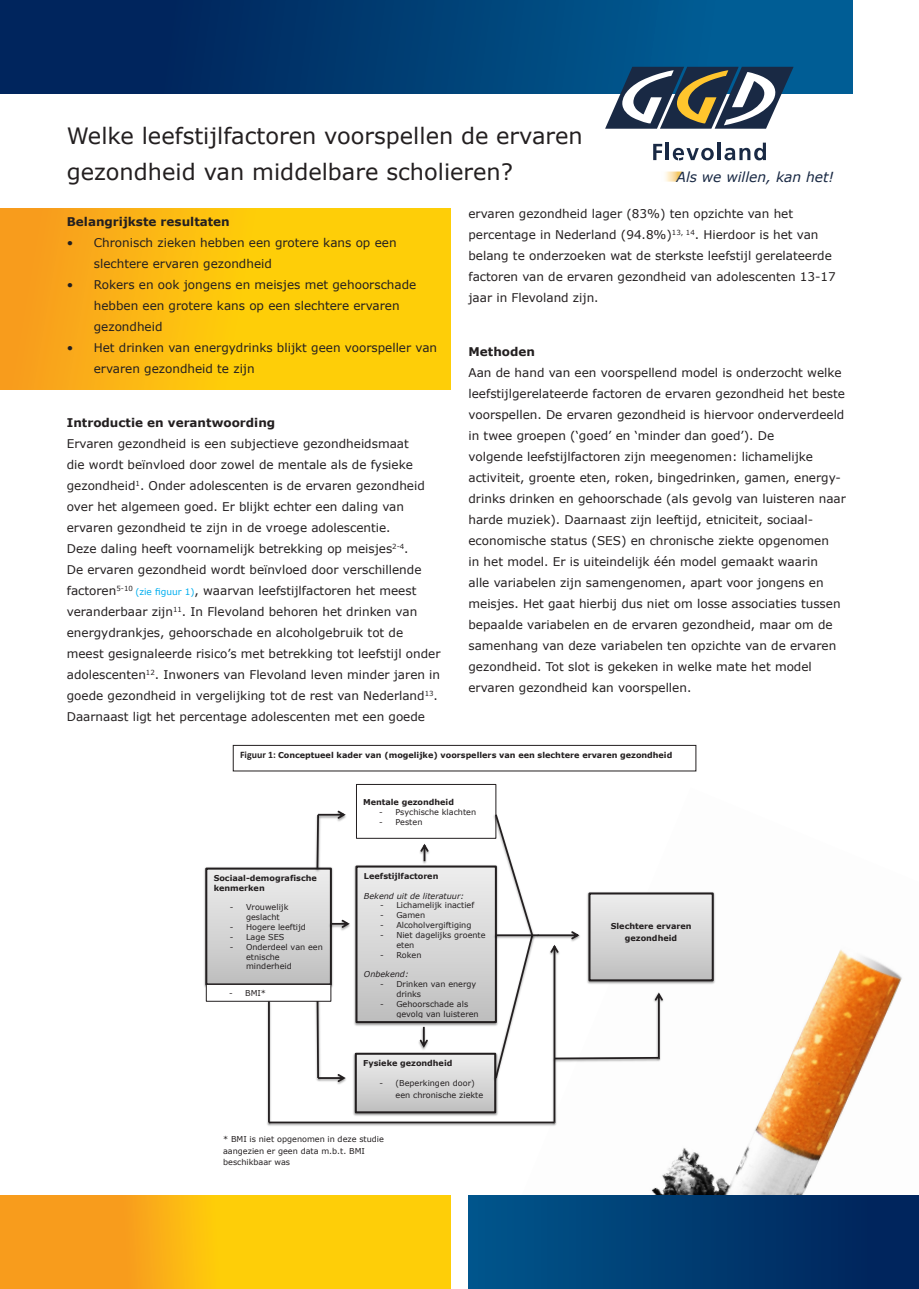
<style>
.page{position:relative;width:919px;height:1289px;background:#fff}
.page>*{position:absolute;margin:0;border:0;box-sizing:border-box;transform-origin:0 0}
.t1{font:22.5px/36px "Verdana";color:#231f20}
.t2{font:italic 13.8px "Verdana";color:#192944}
.t3{font:12px/21px "Verdana";color:#231f20}
.t4{font:700 12px "Verdana";color:#231f20}
.t5{font:8.1px/9.8px "Verdana";color:#231f20}
.t6{font:700 8.1px/9.8px "Verdana";color:#231f20}
.t7{font:italic 8.1px "Verdana";color:#231f20}
.s1{font-size:9px;color:#00aeef}
.s2{font-family:"Calibri";font-size:9.9px}
</style>
<div class="page">
<img style="left:651px;top:950px;width:251px;height:245px">
<div style="left:0;top:208px;width:450px;height:181px;background:linear-gradient(to right,#f9a31c,#ffdb02)"></div>
<div style="left:0;top:0;width:852px;height:94px;background:linear-gradient(to right,#001c53,#00649b)"></div>
<svg style="left:665px;top:171px;width:17px;height:11px"></svg>
<svg style="left:653px;top:144px;width:9px;height:16px"></svg>
<hr style="left:665px;top:143px;width:4px;height:17px;background:#192944">
<svg style="left:672px;top:148px;width:41px;height:12px"></svg>
<hr style="left:717px;top:143px;width:3px;height:17px;background:#192944">
<svg style="left:724px;top:143px;width:41px;height:17px"></svg>
<svg style="left:605px;top:67px;width:188px;height:62px"></svg>
<svg style="left:0;top:1195px;width:450px;height:93px;background:#fbba10"></svg>
<div style="left:468px;top:1195px;width:450px;height:93px;background:linear-gradient(to right,#00568b,#002158)"></div>
<div style="left:206px;top:868px;width:125px;height:116px;background:linear-gradient(to bottom,#eee,#c0c0c0)"></div>
<div style="left:205px;top:867px;width:127px;height:118px;border:2px solid #231f20"></div>
<div style="left:356px;top:784px;width:140px;height:54px;border:1px solid #231f20"></div>
<img style="left:354px;top:866px;width:138px;height:160px">
<div style="left:356px;top:866px;width:140px;height:156px;background:linear-gradient(to bottom,#eee,#bfbfbf)"></div>
<div style="left:355px;top:865px;width:142px;height:158px;border:2px solid #231f20"></div>
<img style="left:353px;top:1053px;width:140px;height:63px">
<div style="left:356px;top:1053px;width:139px;height:59px;background:linear-gradient(to bottom,#efefef,#c0c0c0)"></div>
<div style="left:355px;top:1052px;width:141px;height:61px;border:2px solid #231f20"></div>
<img style="left:663px;top:892px;width:53px;height:93px">
<div style="left:589px;top:893px;width:123px;height:87px;background:linear-gradient(to bottom,#eee,#bfbfbf)"></div>
<div style="left:588px;top:892px;width:125px;height:89px;border:2px solid #231f20"></div>
<img style="left:492px;top:940px;width:1px;height:142px">
<img style="left:492px;top:836px;width:1px;height:104px">
<hr style="left:269px;top:1121px;width:285px;height:2px;background:#231f20">
<img style="left:663px;top:982px;width:6px;height:80px">
<img style="left:313px;top:867px;width:9px;height:6px">
<img style="left:345px;top:805px;width:12px;height:22px">
<svg style="left:315px;top:810px;width:30px;height:60px"></svg>
<img style="left:328px;top:914px;width:33px;height:22px">
<svg style="left:331px;top:919px;width:19px;height:9px"></svg>
<img style="left:337px;top:1068px;width:20px;height:22px">
<svg style="left:315px;top:982px;width:30px;height:100px"></svg>
<img style="left:543px;top:1123px;width:14px;height:4px">
<svg style="left:493px;top:812px;width:170px;height:311px"></svg>
<div style="left:233px;top:745px;width:463px;height:26px;border:1px solid #231f20"></div>
<img style="left:413px;top:836px;width:22px;height:28px">
<svg style="left:420px;top:843px;width:8px;height:18px"></svg>
<img style="left:413px;top:1025px;width:22px;height:35px">
<svg style="left:419px;top:1026px;width:9px;height:21px"></svg>
<div style="left:206px;top:984px;width:125px;height:17px;background:#fff"></div>
<div style="left:206px;top:984px;width:125px;height:17px;border:1px solid #231f20"></div>
<img style="left:265px;top:999px;width:8px;height:127px">
<hr style="left:268px;top:1001px;width:2px;height:121px;background:#231f20">
<p class="t1" style="left:67px;top:118px;width:517px">Welke leefstijlfactoren voorspellen de ervaren gezondheid van middelbare scholieren?</p>
<p class="t2" style="left:676px;top:168px;width:159px">Als we willen, kan het!</p>
<p class="t4" style="left:67px;top:213px;width:164px">Belangrijkste resultaten</p>
<p class="t3" style="left:94px;top:232px;width:304px;text-indent:-27px">• Chronisch zieken hebben een grotere kans op een slechtere ervaren gezondheid</p>
<p class="t3" style="left:94px;top:274px;width:324px;text-indent:-27px">• Rokers en ook jongens en meisjes met gehoorschade hebben een grotere kans op een slechtere ervaren gezondheid</p>
<p class="t3" style="left:94px;top:337px;width:345px;text-indent:-27px">• Het drinken van energydrinks blijkt geen voorspeller van ervaren gezondheid te zijn</p>
<p class="t4" style="left:67px;top:414px;width:210px">Introductie en verantwoording</p>
<p class="t3" style="left:67px;top:433px;width:343px">Ervaren gezondheid is een subjectieve gezondheidsmaat</p>
<p class="t3" style="left:67px;top:454px;width:347px">die wordt beïnvloed door zowel de mentale als de fysieke</p>
<p class="t3" style="left:67px;top:475px;width:359px">gezondheid<sup>1</sup>. Onder adolescenten is de ervaren gezondheid over het algemeen goed. Er blijkt echter een daling van ervaren gezondheid te zijn in de vroege adolescentie.</p>
<p class="t3" style="left:67px;top:538px;width:343px">Deze daling heeft voornamelijk betrekking op meisjes<sup>2-4</sup>.</p>
<p class="t3" style="left:67px;top:559px;width:356px">De ervaren gezondheid wordt beïnvloed door verschillende</p>
<p class="t3" style="left:67px;top:580px;width:351px">factoren<sup>5-10</sup> <span class="s1">(zie figuur 1)</span>, waarvan leefstijlfactoren het meest</p>
<p class="t3" style="left:67px;top:601px;width:352px">veranderbaar zijn<sup>11</sup>. In Flevoland behoren het drinken van</p>
<p class="t3" style="left:67px;top:622px;width:338px">energydrankjes, gehoorschade en alcoholgebruik tot de</p>
<p class="t3" style="left:67px;top:643px;width:375px">meest gesignaleerde risico’s met betrekking tot leefstijl onder adolescenten<sup>12</sup>. Inwoners van Flevoland leven minder jaren in goede gezondheid in vergelijking tot de rest van Nederland<sup>13</sup>.<br>Daarnaast ligt het percentage adolescenten met een goede</p>
<p class="t3" style="left:468px;top:203px;width:326px">ervaren gezondheid lager (83%) ten opzichte van het</p>
<p class="t3" style="left:468px;top:224px;width:369px">percentage in Nederland (94.8%)<sup>13,</sup> <sup>14</sup>. Hierdoor is het van belang te onderzoeken wat de sterkste leefstijl gerelateerde factoren van de ervaren gezondheid van adolescenten 13-17 jaar in Flevoland zijn.</p>
<p class="t4" style="left:468px;top:343px;width:68px">Methoden</p>
<p class="t3" style="left:468px;top:362px;width:378px">Aan de hand van een voorspellend model is onderzocht welke leefstijlgerelateerde factoren de ervaren gezondheid het beste voorspellen. De ervaren gezondheid is hiervoor onderverdeeld in twee groepen (‘goed’ en ‘minder dan goed’). De</p>
<p class="t3" style="left:468px;top:446px;width:346px">volgende leefstijlfactoren zijn meegenomen: lichamelijke</p>
<p class="t3" style="left:468px;top:467px;width:379px">activiteit, groente eten, roken, bingedrinken, gamen, energy&shy;drinks drinken en gehoorschade (als gevolg van luisteren naar harde muziek). Daarnaast zijn leeftijd, etniciteit, sociaal-</p>
<p class="t3" style="left:468px;top:530px;width:373px">economische status (SES) en chronische ziekte opgenomen in het model. Er is uiteindelijk één model gemaakt waarin alle variabelen zijn samengenomen, apart voor jongens en meisjes. Het gaat hierbij dus niet om losse associaties tussen bepaalde variabelen en de ervaren gezondheid, maar om de samenhang van deze variabelen ten opzichte van de ervaren gezondheid. Tot slot is gekeken in welke mate het model ervaren gezondheid kan voorspellen.</p>
<p class="t6" style="left:240px;top:750px;width:434px"><span class="s2">Figuur 1:</span> Conceptueel kader van (mogelijke) voorspellers van een slechtere ervaren gezondheid</p>
<p class="t6" style="left:214px;top:873px;width:105px">Sociaal-demografische kenmerken</p>
<p class="t5" style="left:246px;top:902px;width:44px;text-indent:-16px">- Vrouwelijk geslacht</p>
<p class="t5" style="left:230px;top:922px;width:77px">- Hogere leeftijd</p>
<p class="t5" style="left:230px;top:932px;width:56px">- Lage SES</p>
<p class="t5" style="left:246px;top:941px;width:78px;text-indent:-16px">- Onderdeel van een etnische minderheid</p>
<p class="t5" style="left:229px;top:988px;width:38px">- BMI*</p>
<p class="t6" style="left:363px;top:796px;width:92px">Mentale gezondheid</p>
<p class="t5" style="left:379px;top:806px;width:98px">- Psychische klachten</p>
<p class="t5" style="left:379px;top:816px;width:45px">- Pesten</p>
<p class="t6" style="left:364px;top:870px;width:76px">Leefstijlfactoren</p>
<p class="t7" style="left:364px;top:890px;width:102px">Bekend uit de literatuur:</p>
<p class="t5" style="left:380px;top:900px;width:95px">- Lichamelijk inactief</p>
<p class="t5" style="left:380px;top:910px;width:47px">- Gamen</p>
<p class="t5" style="left:380px;top:920px;width:93px">- Alcoholvergiftiging</p>
<p class="t5" style="left:396px;top:929px;width:91px;text-indent:-16px">- Niet dagelijks groente eten</p>
<p class="t5" style="left:380px;top:949px;width:43px">- Roken</p>
<p class="t7" style="left:364px;top:968px;width:46px">Onbekend:</p>
<p class="t5" style="left:396px;top:979px;width:82px;text-indent:-16px">- Drinken van energy drinks</p>
<p class="t5" style="left:396px;top:998px;width:84px;text-indent:-16px">- Gehoorschade als gevolg van luisteren</p>
<p class="t6" style="left:363px;top:1058px;width:91px">Fysieke gezondheid</p>
<p class="t5" style="left:395px;top:1077px;width:89px;line-height:11.4px;text-indent:-16px">- (Beperkingen door) een chronische ziekte</p>
<p class="t5" style="left:223px;top:1133px;width:162px;line-height:11.2px">* BMI is niet opgenomen in deze studie aangezien er geen data m.b.t. BMI beschikbaar was</p>
<p class="t6" style="left:610px;top:920px;width:82px;line-height:11.4px;text-align:center">Slechtere ervaren gezondheid</p>
</div>
